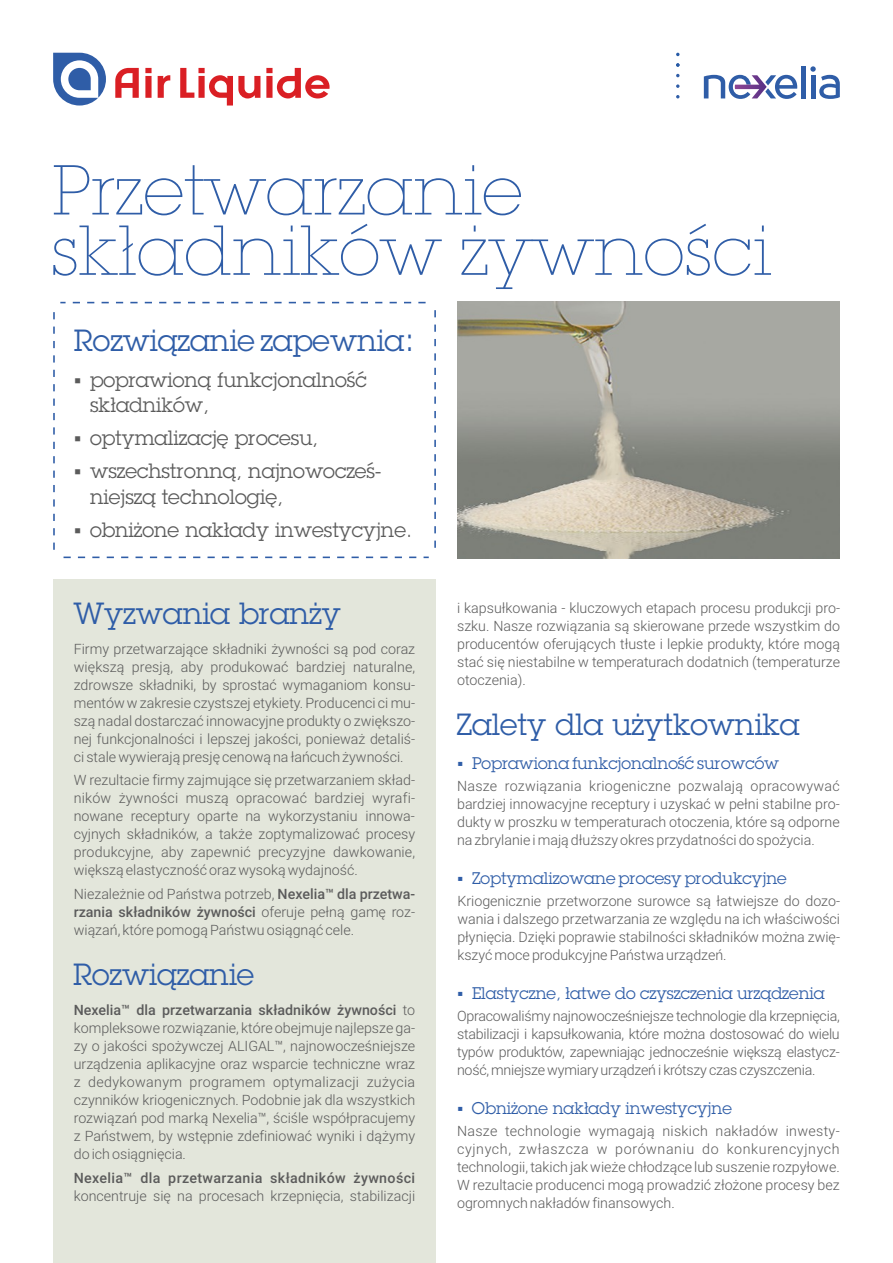
<style>
.page{position:relative;width:893px;height:1263px;background:#fff}
.page>*{position:absolute;margin:0;border:0;box-sizing:border-box;transform-origin:0 0}
.t1{font:200 69px "Lubalin Graph PCS";color:#2f5da7}
.t2{font:30px "Lubalin Graph PCS";color:#2f5da7}
.t3{font:20.25px/25.5px "Lubalin Graph PCS";color:#5b5b5b}
.t4{font:16.5px "Lubalin Graph PCS";color:#2f5da7}
.t5{font:300 14.25px/18px "Roboto";color:#5b5b5b;text-align:justify}
.t6{font:500 14.25px "Roboto";letter-spacing:.025em;color:#5b5b5b}
.s1{font-size:34.5px}
.s2{font-weight:500}
</style>
<div class="page">
<div style="left:53px;top:579px;width:383px;height:684px;background:#e3e6db"></div>
<svg style="left:53px;top:312px;width:2px;height:238px"></svg>
<svg style="left:64px;top:556px;width:365px;height:2px"></svg>
<svg style="left:434px;top:310px;width:2px;height:238px"></svg>
<svg style="left:60px;top:302px;width:366px;height:1px"></svg>
<img style="left:457px;top:302px;width:383px;height:256px">
<svg style="left:53px;top:53px;width:53px;height:53px"></svg>
<svg style="left:158px;top:75px;width:12px;height:23px"></svg>
<svg style="left:145px;top:68px;width:7px;height:30px"></svg>
<svg style="left:115px;top:68px;width:24px;height:30px"></svg>
<svg style="left:180px;top:68px;width:80px;height:38px"></svg>
<svg style="left:266px;top:68px;width:64px;height:30px"></svg>
<div style="left:801px;top:66px;width:5px;height:32px;background:#2f5da7"></div>
<svg style="left:810px;top:66px;width:30px;height:33px"></svg>
<svg style="left:704px;top:75px;width:93px;height:24px"></svg>
<svg style="left:676px;top:84px;width:3px;height:4px"></svg>
<svg style="left:676px;top:63px;width:3px;height:4px"></svg>
<h1 class="t1" style="left:52px;top:165px;width:473px">Przetwarzanie</h1>
<h1 class="t1" style="left:51px;top:226px;width:722px">składników żywności</h1>
<h2 class="t2" style="left:74px;top:330px;width:342px">Rozwiązanie zapewnia<span class="s1">:</span></h2>
<h3 class="t3" style="left:90px;top:369px;width:278px;text-indent:-16px">▪ poprawioną funkcjonalność składników,</h3>
<h3 class="t3" style="left:74px;top:427px;width:246px">▪ optymalizację procesu,</h3>
<h3 class="t3" style="left:90px;top:460px;width:292px;text-indent:-16px">▪ wszechstronną, najnowocześ&shy;niejszą technologię,</h3>
<h3 class="t3" style="left:74px;top:519px;width:340px">▪ obniżone nakłady inwestycyjne.</h3>
<h2 class="t2" style="left:74px;top:602px;width:269px">Wyzwania branży</h2>
<p class="t5" style="left:74px;top:641px;width:343px">Firmy przetwarzające składniki żywności są pod coraz większą presją, aby produkować bardziej naturalne, zdrowsze składniki, by sprostać wymaganiom konsu&shy;mentów w zakresie czystszej etykiety. Producenci ci mu&shy;szą nadal dostarczać innowacyjne produkty o zwiększo&shy;nej funkcjonalności i lepszej jakości, ponieważ detaliś&shy;ci stale wywierają presję cenową na łańcuch żywności.</p>
<p class="t5" style="left:74px;top:773px;width:343px">W rezultacie firmy zajmujące się przetwarzaniem skład&shy;ników żywności muszą opracować bardziej wyrafi&shy;nowane receptury oparte na wykorzystaniu innowa&shy;cyjnych składników, a także zoptymalizować procesy produkcyjne, aby zapewnić precyzyjne dawkowanie, większą elastyczność oraz wysoką wydajność.</p>
<p class="t5" style="left:74px;top:886px;width:343px">Niezależnie od Państwa potrzeb, <span class="s2">Nexelia™ dla przetwa&shy;rzania składników żywności</span> oferuje pełną gamę roz&shy;wiązań, które pomogą Państwu osiągnąć cele.</p>
<h2 class="t2" style="left:73px;top:964px;width:183px">Rozwiązanie</h2>
<p class="t5" style="left:74px;top:1003px;width:343px"><span class="s2">Nexelia™ dla przetwarzania składników żywności</span> to kompleksowe rozwiązanie, które obejmuje najlepsze ga&shy;zy o jakości spożywczej ALIGAL™, najnowocześniejsze urządzenia aplikacyjne oraz wsparcie techniczne wraz z dedykowanym programem optymalizacji zużycia czynników kriogenicznych. Podobnie jak dla wszystkich rozwiązań pod marką Nexelia™, ściśle współpracujemy z Państwem, by wstępnie zdefiniować wyniki i dążymy do ich osiągnięcia.</p>
<p class="t6" style="left:74px;top:1172px;width:343px">Nexelia™ dla przetwarzania składników żywności</p>
<p class="t5" style="left:74px;top:1188px;width:343px">koncentruje się na procesach krzepnięcia, stabilizacji</p>
<p class="t5" style="left:457px;top:600px;width:384px">i kapsułkowania - kluczowych etapach procesu produkcji pro&shy;szku. Nasze rozwiązania są skierowane przede wszystkim do producentów oferujących tłuste i lepkie produkty, które mogą stać się niestabilne w temperaturach dodatnich (temperaturze otoczenia).</p>
<h2 class="t2" style="left:456px;top:713px;width:345px">Zalety dla użytkownika</h2>
<p class="t4" style="left:457px;top:757px;width:323px">▪ Poprawiona funkcjonalność surowców</p>
<p class="t5" style="left:457px;top:778px;width:384px">Nasze rozwiązania kriogeniczne pozwalają opracowywać bardziej innowacyjne receptury i uzyskać w pełni stabilne pro&shy;dukty w proszku w temperaturach otoczenia, które są odporne na zbrylanie i mają dłuższy okres przydatności do spożycia.</p>
<p class="t4" style="left:457px;top:872px;width:331px">▪ Zoptymalizowane procesy produkcyjne</p>
<p class="t5" style="left:457px;top:893px;width:384px">Kriogenicznie przetworzone surowce są łatwiejsze do dozo&shy;wania i dalszego przetwarzania ze względu na ich właściwości płynięcia. Dzięki poprawie stabilności składników można zwię&shy;kszyć moce produkcyjne Państwa urządzeń.</p>
<p class="t4" style="left:457px;top:987px;width:369px">▪ Elastyczne, łatwe do czyszczenia urządzenia</p>
<p class="t5" style="left:457px;top:1009px;width:384px">Opracowaliśmy najnowocześniejsze technologie dla krzepnięcia, stabilizacji i kapsułkowania, które można dostosować do wielu typów produktów, zapewniając jednocześnie większą elastycz&shy;ność, mniejsze wymiary urządzeń i krótszy czas czyszczenia.</p>
<p class="t4" style="left:457px;top:1102px;width:276px">▪ Obniżone nakłady inwestycyjne</p>
<p class="t5" style="left:457px;top:1124px;width:384px">Nasze technologie wymagają niskich nakładów inwesty&shy;cyjnych, zwłaszcza w porównaniu do konkurencyjnych technologii, takich jak wieże chłodzące lub suszenie rozpyłowe.<br>W rezultacie producenci mogą prowadzić złożone procesy bez ogromnych nakładów finansowych.</p>
</div>
